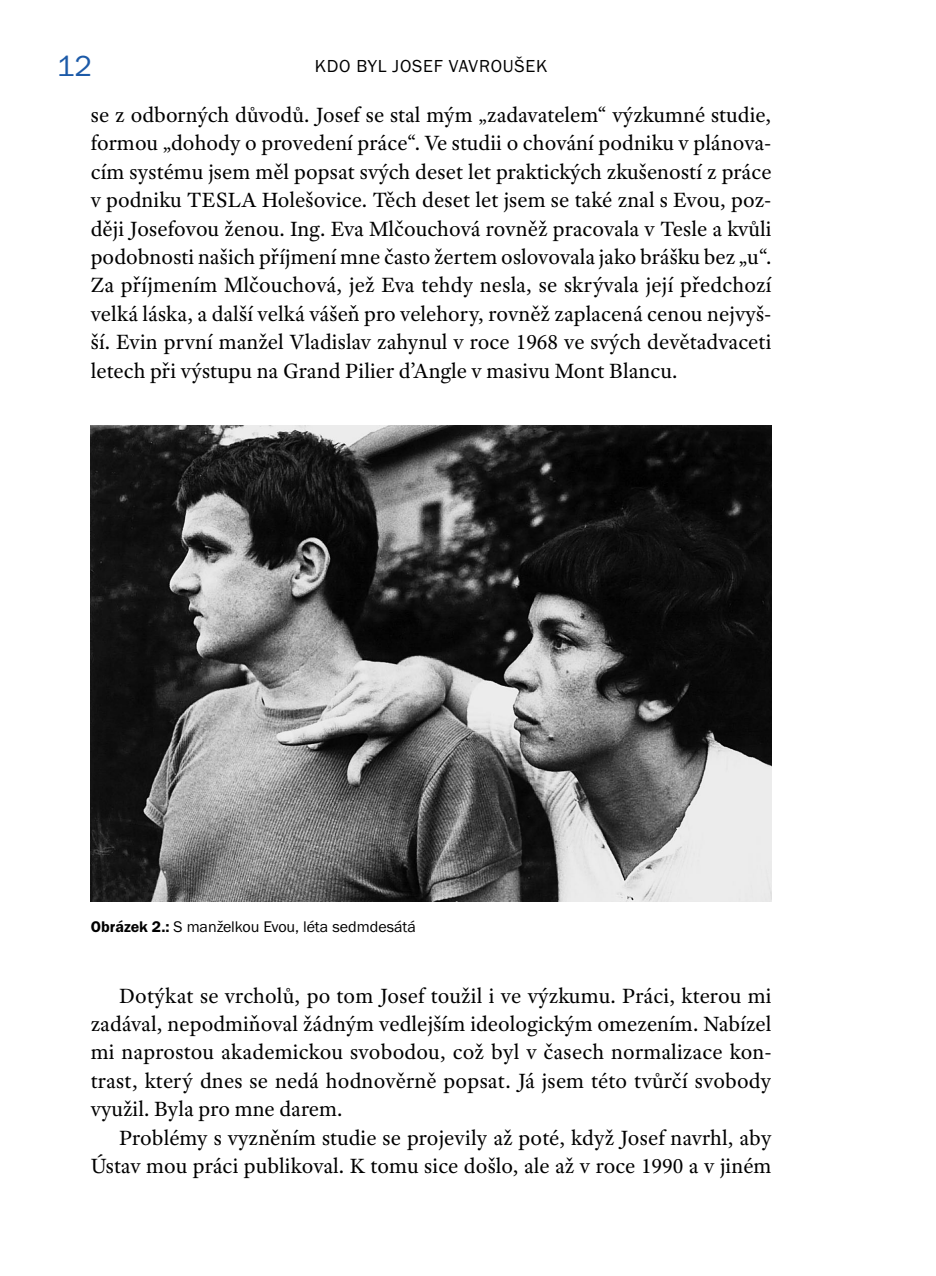
<style>
.page{position:relative;width:936px;height:1276px;background:#fff}
.page>*{position:absolute;margin:0;border:0;box-sizing:border-box;transform-origin:0 0}
.t1{font:30px "Franklin Gothic FS";color:#1c5aa8}
.t2{font:22px/28.4px "Adobe Text Pro";color:#000}
.t3{font:18px "Franklin Gothic FS";letter-spacing:.045em;color:#000}
.t4{font:16px "Franklin Gothic FS";color:#000}
.s1{font-weight:600}
</style>
<div class="page">
<img style="left:91px;top:425px;width:680px;height:476px">
<h1 class="t1" style="left:57px;top:49px;width:37px">12</h1>
<p class="t3" style="left:315px;top:56px;width:234px">Kdo byl Josef Vavroušek</p>
<p class="t2" style="left:91px;top:100px;width:682px">se z odborných důvodů. Josef se stal mým „zadavatelem“ výzkumné studie, formou „dohody o provedení práce“. Ve studii o chování podniku v plánova&shy;cím systému jsem měl popsat svých deset let praktických zkušeností z práce v podniku TESLA Holešovice. Těch deset let jsem se také znal s Evou, poz&shy;ději Josefovou ženou. Ing. Eva Mlčouchová rovněž pracovala v Tesle a kvůli podobnosti našich příjmení mne často žertem oslovovala jako brášku bez „u“.<br>Za příjmením Mlčouchová, jež Eva tehdy nesla, se skrývala její předchozí velká láska, a další velká vášeň pro velehory, rovněž zaplacená cenou nejvyš&shy;ší. Evin první manžel Vladislav zahynul v roce 1968 ve svých devětadvaceti letech při výstupu na Grand Pilier d’Angle v masivu Mont Blancu.</p>
<p class="t4" style="left:91px;top:917px;width:327px"><span class="s1">Obrázek 2.:</span> S manželkou Evou, léta sedmdesátá</p>
<p class="t2" style="left:91px;top:981px;width:682px;text-align:justify;text-indent:28px">Dotýkat se vrcholů, po tom Josef toužil i ve výzkumu. Práci, kterou mi zadával, nepodmiňoval žádným vedlejším ideologickým omezením. Nabízel mi naprostou akademickou svobodou, což byl v časech normalizace kon&shy;trast, který dnes se nedá hodnověrně popsat. Já jsem této tvůrčí svobody využil. Byla pro mne darem.</p>
<p class="t2" style="left:91px;top:1123px;width:682px;text-align:right">Problémy s vyzněním studie se projevily až poté, když Josef navrhl, aby<br>Ústav mou práci publikoval. K tomu sice došlo, ale až v roce 1990 a v jiném</p>
</div>
